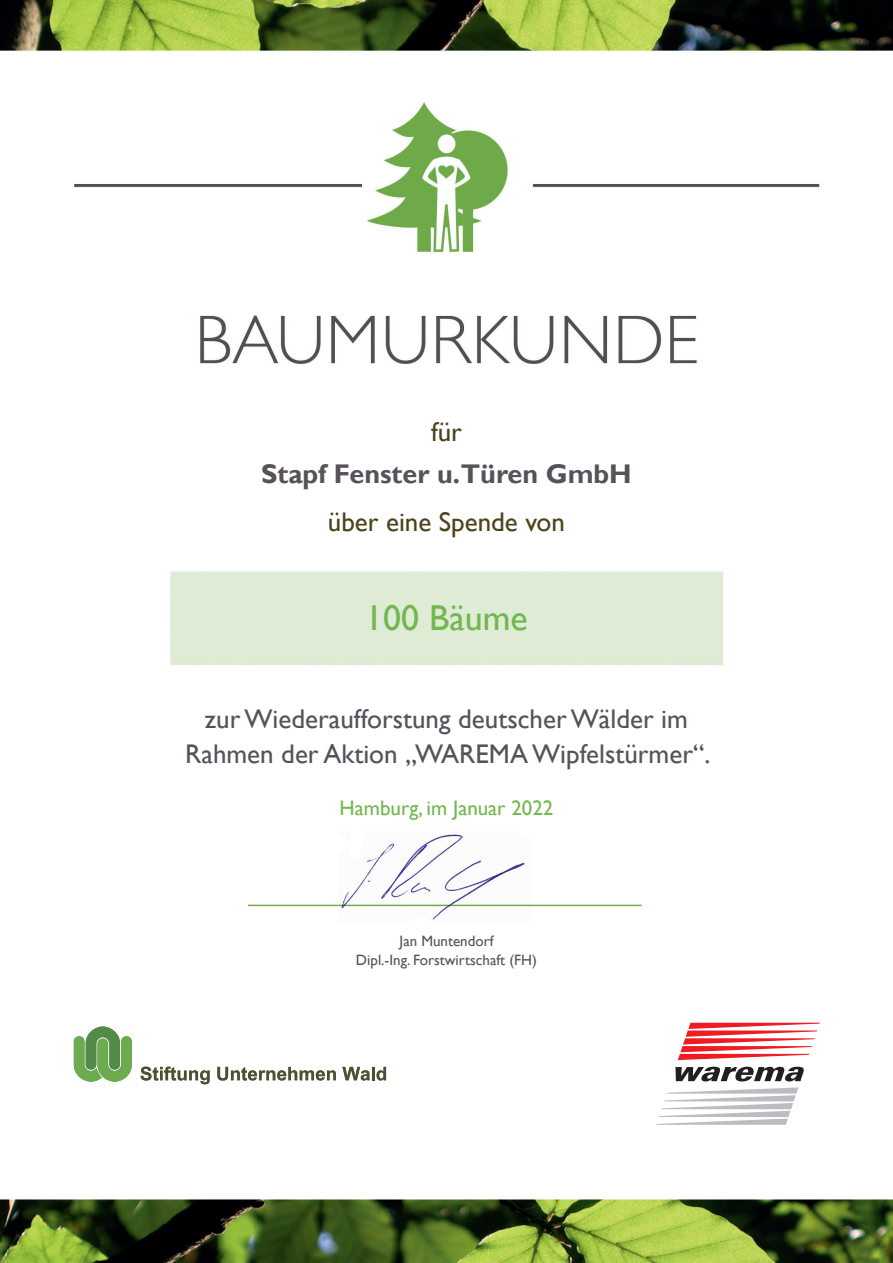
<style>
.page{position:relative;width:893px;height:1263px;background:#fff}
.page>*{position:absolute;margin:0;border:0;box-sizing:border-box;transform-origin:0 0}
.t1{font:36px "Gill Sans";color:#72b750}
.t2{font:27px/34.5px "Gill Sans";color:#575259;text-align:center}
.t3{font:700 27px "Gill Sans";color:#575259}
.t4{font:27px "Gill Sans";color:#4a431b}
.t5{font:21px "Gill Sans";color:#72b750}
.t6{font:15px "Gill Sans";color:#575259}
</style>
<div class="page">
<img style="left:0;top:1199px;width:893px;height:64px">
<img style="left:0;top:0;width:893px;height:364px">
<img style="left:170px;top:571px;width:553px;height:349px">
<svg style="left:675px;top:1067px;width:129px;height:14px"></svg>
<svg style="left:678px;top:1023px;width:142px;height:37px"></svg>
<svg style="left:656px;top:1087px;width:142px;height:38px"></svg>
<svg style="left:74px;top:1026px;width:312px;height:58px"></svg>
<p class="t4" style="left:431px;top:416px;width:32px">für</p>
<p class="t3" style="left:261px;top:457px;width:372px">Stapf Fenster u.Türen GmbH</p>
<p class="t4" style="left:328px;top:506px;width:239px">über eine Spende von</p>
<p class="t1" style="left:365px;top:596px;width:164px">100 Bäume</p>
<p class="t2" style="left:185px;top:702px;width:527px">zur Wiederaufforstung deutscher Wälder im<br>Rahmen der Aktion „WAREMA Wipfelstürmer“.</p>
<p class="t5" style="left:340px;top:795px;width:215px">Hamburg, im Januar 2022</p>
<p class="t6" style="left:400px;top:933px;width:95px">Jan Muntendorf</p>
<p class="t6" style="left:356px;top:951px;width:183px">Dipl.-Ing. Forstwirtschaft (FH)</p>
</div>
